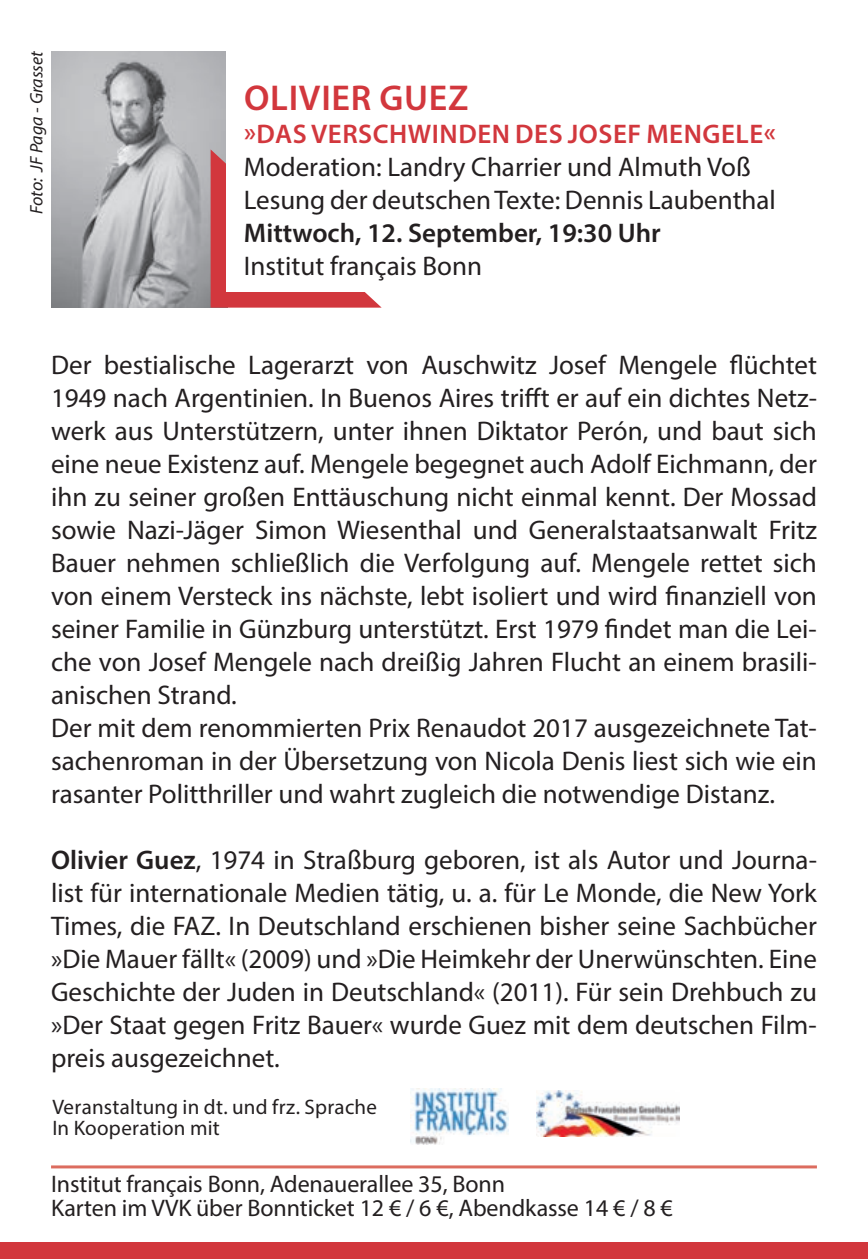
<style>
.page{position:relative;width:868px;height:1259px;background:#fff}
.page>*{position:absolute;margin:0;border:0;box-sizing:border-box;transform-origin:0 0}
.t1{font:600 36px "Myriad Pro";letter-spacing:.02em;color:#d2373d}
.t2{font:27px/33px "Myriad Pro";color:#231f20}
.t3{font:600 27px "Myriad Pro";letter-spacing:.02em;color:#d2373d}
.t4{font:600 27px "Myriad Pro";color:#231f20}
.t5{font:24px/24px "Myriad Pro";letter-spacing:-.005em;color:#231f20}
.t6{font:21px/21px "Myriad Pro";letter-spacing:.015em;color:#231f20}
.t7{font:italic 18px "Myriad Pro";color:#231f20}
.s1{font-weight:600}
</style>
<div class="page">
<div style="left:0;top:1242px;width:867px;height:17px;background:#d2373d"></div>
<img style="left:51px;top:51px;width:175px;height:257px">
<hr style="left:51px;top:1165px;width:765px;height:3px;background:#dc6c5f">
<svg style="left:210px;top:149px;width:171px;height:159px;background:#d3484d"></svg>
<div style="left:227px;top:43px;width:566px;height:249px;background:#fff"></div>
<img style="left:410px;top:1089px;width:99px;height:55px">
<img style="left:537px;top:1090px;width:142px;height:46px">
<p class="t7" style="left:25px;top:214px;width:165px;rotate:-90deg">Foto: JF Paga - Grasset</p>
<h1 class="t1" style="left:244px;top:75px;width:226px">OLIVIER GUEZ</h1>
<p class="t3" style="left:244px;top:116px;width:533px">»DAS VERSCHWINDEN DES JOSEF MENGELE«</p>
<p class="t2" style="left:244px;top:150px;width:533px">Moderation: Landry Charrier und Almuth Voß<br>Lesung der deutschen Texte: Dennis Laubenthal</p>
<p class="t4" style="left:244px;top:215px;width:418px">Mittwoch, 12. September, 19:30 Uhr</p>
<p class="t2" style="left:244px;top:249px;width:240px">Institut français Bonn</p>
<p class="t2" style="left:51px;top:348px;width:767px">Der bestialische Lagerarzt von Auschwitz Josef Mengele flüchtet 1949 nach Argentinien. In Buenos Aires trifft er auf ein dichtes Netz&shy;werk aus Unterstützern, unter ihnen Diktator Perón, und baut sich eine neue Existenz auf. Mengele begegnet auch Adolf Eichmann, der ihn zu seiner großen Enttäuschung nicht einmal kennt. Der Mossad sowie Nazi-Jäger Simon Wiesenthal und Generalstaatsanwalt Fritz Bauer nehmen schließlich die Verfolgung auf. Mengele rettet sich von einem Versteck ins nächste, lebt isoliert und wird finanziell von seiner Familie in Günzburg unterstützt. Erst 1979 findet man die Lei&shy;che von Josef Mengele nach dreißig Jahren Flucht an einem brasili&shy;anischen Strand.<br>Der mit dem renommierten Prix Renaudot 2017 ausgezeichnete Tat&shy;sachenroman in der Übersetzung von Nicola Denis liest sich wie ein rasanter Politthriller und wahrt zugleich die notwendige Distanz.</p>
<p class="t2" style="left:51px;top:842px;width:767px;text-align:justify"><span class="s1">Olivier Guez</span>, 1974 in Straßburg geboren, ist als Autor und Journa&shy;list für internationale Medien tätig, u. a. für Le Monde, die New York Times, die FAZ. In Deutschland erschienen bisher seine Sachbücher »Die Mauer fällt« (2009) und »Die Heimkehr der Unerwünschten. Eine Geschichte der Juden in Deutschland« (2011). Für sein Drehbuch zu »Der Staat gegen Fritz Bauer« wurde Guez mit dem deutschen Film&shy;preis ausgezeichnet.</p>
<p class="t6" style="left:52px;top:1096px;width:326px">Veranstaltung in dt. und frz. Sprache<br>In Kooperation mit</p>
<p class="t5" style="left:51px;top:1172px;width:623px">Institut français Bonn, Adenauerallee 35, Bonn<br>Karten im VVK über Bonnticket 12 € / 6 €, Abendkasse 14 € / 8 €</p>
</div>
